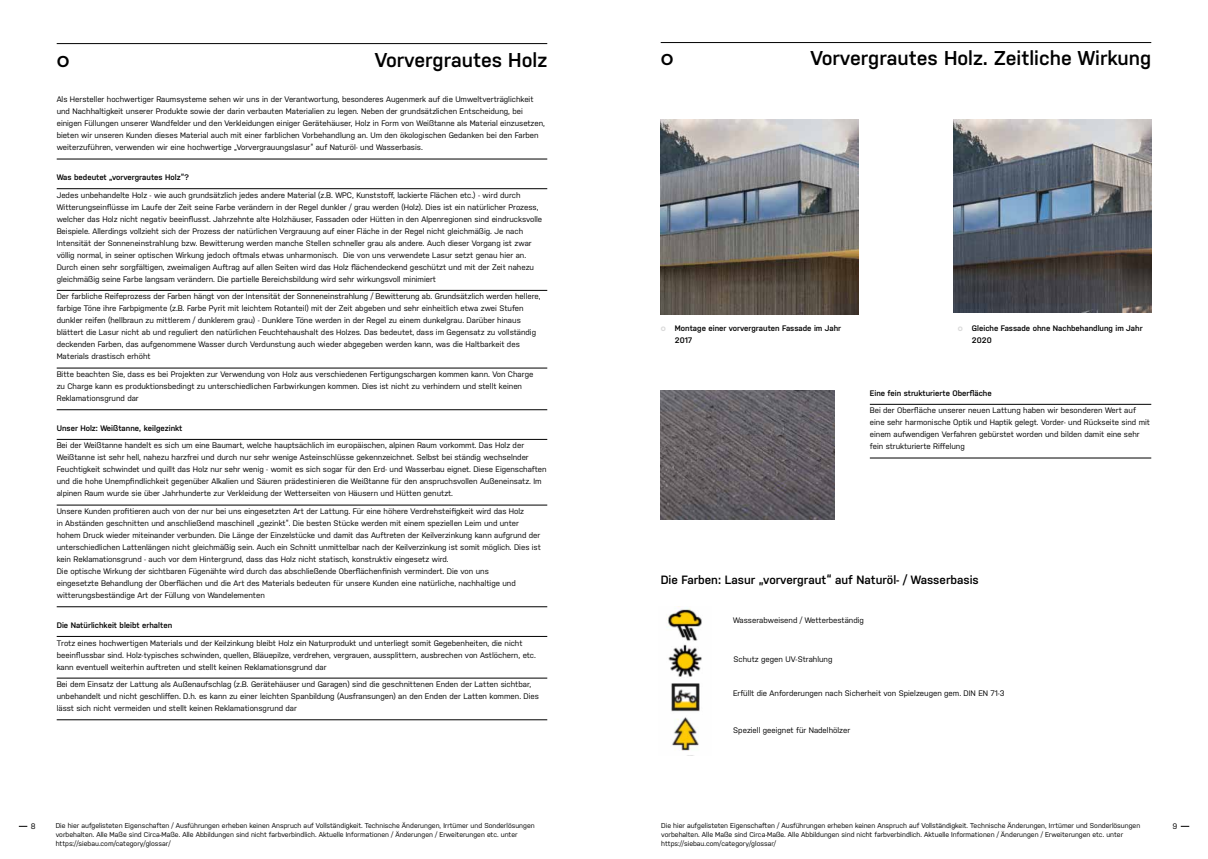
<style>
.page{position:relative;width:1208px;height:859px;background:#fff}
.page>*{position:absolute;margin:0;border:0;box-sizing:border-box;transform-origin:0 0}
.t1{font:600 20px "Nudista";color:#000}
.t2{font:500 20px "Poppins";color:#000}
.t3{font:600 12px "Nudista";color:#000}
.t4{font:8px/12px "Nudista";color:#000}
.t5{font:600 8px/12px "Nudista";color:#000}
.t6{font:7px/9px "Nudista";color:#000}
.s1{font-family:"Poppins";color:#dadada}
</style>
<div class="page">
<hr style="left:57px;top:159px;width:490px;height:1px;background:#000">
<hr style="left:57px;top:189px;width:490px;height:1px;background:#000">
<hr style="left:57px;top:290px;width:490px;height:1px;background:#000">
<hr style="left:57px;top:368px;width:490px;height:1px;background:#000">
<hr style="left:57px;top:410px;width:490px;height:1px;background:#000">
<hr style="left:57px;top:439px;width:490px;height:1px;background:#000">
<hr style="left:57px;top:505px;width:490px;height:1px;background:#000">
<hr style="left:57px;top:607px;width:490px;height:1px;background:#000">
<hr style="left:57px;top:636px;width:490px;height:1px;background:#000">
<hr style="left:57px;top:678px;width:490px;height:1px;background:#000">
<hr style="left:57px;top:720px;width:490px;height:1px;background:#000">
<hr style="left:57px;top:43px;width:490px;height:1px;background:#000">
<hr style="left:870px;top:404px;width:281px;height:1px;background:#000">
<hr style="left:870px;top:458px;width:281px;height:1px;background:#000">
<img style="left:660px;top:119px;width:198px;height:195px">
<img style="left:660px;top:390px;width:174px;height:129px">
<img style="left:667px;top:608px;width:35px;height:148px">
<img style="left:953px;top:119px;width:198px;height:194px">
<hr style="left:660px;top:42px;width:491px;height:1px;background:#000">
<h1 class="t2" style="left:57px;top:48px;width:14px">o</h1>
<h1 class="t1" style="left:375px;top:48px;width:174px">Vorvergrautes Holz</h1>
<p class="t4" style="left:57px;top:94px;width:490px">Als Hersteller hochwertiger Raumsysteme sehen wir uns in der Verantwortung, besonderes Augenmerk auf die Umweltverträglichkeit und Nachhaltigkeit unserer Produkte sowie der darin verbauten Materialien zu legen. Neben der grundsätzlichen Entscheidung, bei einigen Füllungen unserer Wandfelder und den Verkleidungen einiger Gerätehäuser, Holz in Form von Weißtanne als Material einzusetzen, bieten wir unseren Kunden dieses Material auch mit einer farblichen Vorbehandlung an. Um den ökologischen Gedanken bei den Farben weiterzuführen, verwenden wir eine hochwertige „Vorvergrauungslasur“ auf Naturöl- und Wasserbasis.</p>
<p class="t5" style="left:57px;top:171px;width:134px">Was bedeutet „vorvergrautes Holz“?</p>
<p class="t4" style="left:57px;top:189px;width:487px">Jedes unbehandelte Holz - wie auch grundsätzlich jedes andere Material (z.B. WPC, Kunststoff, lackierte Flächen etc.) - wird durch Witterungseinflüsse im Laufe der Zeit seine Farbe verändern in der Regel dunkler / grau werden (Holz). Dies ist ein natürlicher Prozess, welcher das Holz nicht negativ beeinflusst. Jahrzehnte alte Holzhäuser, Fassaden oder Hütten in den Alpenregionen sind eindrucksvolle Beispiele. Allerdings vollzieht sich der Prozess der natürlichen Vergrauung auf einer Fläche in der Regel nicht gleichmäßig. Je nach Intensität der Sonneneinstrahlung bzw. Bewitterung werden manche Stellen schneller grau als andere. Auch dieser Vorgang ist zwar völlig normal, in seiner optischen Wirkung jedoch oftmals etwas unharmonisch. Die von uns verwendete Lasur setzt genau hier an.<br>Durch einen sehr sorgfältigen, zweimaligen Auftrag auf allen Seiten wird das Holz flächendeckend geschützt und mit der Zeit nahezu gleichmäßig seine Farbe langsam verändern. Die partielle Bereichsbildung wird sehr wirkungsvoll minimiert</p>
<p class="t4" style="left:57px;top:291px;width:485px">Der farbliche Reifeprozess der Farben hängt von der Intensität der Sonneneinstrahlung / Bewitterung ab. Grundsätzlich werden hellere, farbige Töne ihre Farbpigmente (z.B. Farbe Pyrit mit leichtem Rotanteil) mit der Zeit abgeben und sehr einheitlich etwa zwei Stufen dunkler reifen (hellbraun zu mittlerem / dunklerem grau) - Dunklere Töne werden in der Regel zu einem dunkelgrau. Darüber hinaus blättert die Lasur nicht ab und reguliert den natürlichen Feuchtehaushalt des Holzes. Das bedeutet, dass im Gegensatz zu vollständig deckenden Farben, das aufgenommene Wasser durch Verdunstung auch wieder abgegeben werden kann, was die Haltbarkeit des Materials drastisch erhöht</p>
<p class="t4" style="left:57px;top:368px;width:478px">Bitte beachten Sie, dass es bei Projekten zur Verwendung von Holz aus verschiedenen Fertigungschargen kommen kann. Von Charge zu Charge kann es produktionsbedingt zu unterschiedlichen Farbwirkungen kommen. Dies ist nicht zu verhindern und stellt keinen<br>Reklamationsgrund dar</p>
<p class="t5" style="left:57px;top:422px;width:127px">Unser Holz: Weißtanne, keilgezinkt</p>
<p class="t4" style="left:57px;top:440px;width:491px">Bei der Weißtanne handelt es sich um eine Baumart, welche hauptsächlich im europäischen, alpinen Raum vorkommt. Das Holz der Weißtanne ist sehr hell, nahezu harzfrei und durch nur sehr wenige Asteinschlüsse gekennzeichnet. Selbst bei ständig wechselnder Feuchtigkeit schwindet und quillt das Holz nur sehr wenig - womit es sich sogar für den Erd- und Wasserbau eignet. Diese Eigenschaften und die hohe Unempfindlichkeit gegenüber Alkalien und Säuren prädestinieren die Weißtanne für den anspruchsvollen Außeneinsatz. Im alpinen Raum wurde sie über Jahrhunderte zur Verkleidung der Wetterseiten von Häusern und Hütten genutzt.</p>
<p class="t4" style="left:57px;top:505px;width:485px">Unsere Kunden profitieren auch von der nur bei uns eingesetzten Art der Lattung. Für eine höhere Verdrehsteifigkeit wird das Holz<br>in Abständen geschnitten und anschließend maschinell „gezinkt“. Die besten Stücke werden mit einem speziellen Leim und unter hohem Druck wieder miteinander verbunden. Die Länge der Einzelstücke und damit das Auftreten der Keilverzinkung kann aufgrund der unterschiedlichen Lattenlängen nicht gleichmäßig sein. Auch ein Schnitt unmittelbar nach der Keilverzinkung ist somit möglich. Dies ist kein Reklamationsgrund - auch vor dem Hintergrund, dass das Holz nicht statisch, konstruktiv eingesetz wird.<br>Die optische Wirkung der sichtbaren Fügenähte wird durch das abschließende Oberflächenfinish vermindert. Die von uns<br>eingesetzte Behandlung der Oberflächen und die Art des Materials bedeuten für unsere Kunden eine natürliche, nachhaltige und witterungsbeständige Art der Füllung von Wandelementen</p>
<p class="t5" style="left:57px;top:619px;width:117px">Die Natürlichkeit bleibt erhalten</p>
<p class="t4" style="left:57px;top:637px;width:481px">Trotz eines hochwertigen Materials und der Keilzinkung bleibt Holz ein Naturprodukt und unterliegt somit Gegebenheiten, die nicht beeinflussbar sind. Holz-typisches schwinden, quellen, Bläuepilze, verdrehen, vergrauen, aussplittern, ausbrechen von Astlöchern, etc. kann eventuell weiterhin auftreten und stellt keinen Reklamationsgrund dar</p>
<p class="t4" style="left:57px;top:678px;width:484px">Bei dem Einsatz der Lattung als Außenaufschlag (z.B. Gerätehäuser und Garagen) sind die geschnittenen Enden der Latten sichtbar, unbehandelt und nicht geschliffen. D.h. es kann zu einer leichten Spanbildung (Ausfransungen) an den Enden der Latten kommen. Dies lässt sich nicht vermeiden und stellt keinen Reklamationsgrund dar</p>
<h1 class="t2" style="left:660px;top:47px;width:14px">o</h1>
<h1 class="t1" style="left:810px;top:47px;width:342px">Vorvergrautes Holz. Zeitliche Wirkung</h1>
<p class="t5" style="left:675px;top:322px;width:168px;text-indent:-14px"><span class="s1">o</span> Montage einer vorvergrauten Fassade im Jahr<br>2017</p>
<p class="t5" style="left:972px;top:322px;width:172px;text-indent:-14px"><span class="s1">o</span> Gleiche Fassade ohne Nachbehandlung im Jahr<br>2020</p>
<p class="t5" style="left:870px;top:387px;width:123px">Eine fein strukturierte Oberfläche</p>
<p class="t4" style="left:870px;top:404px;width:282px">Bei der Oberfläche unserer neuen Lattung haben wir besonderen Wert auf eine sehr harmonische Optik und Haptik gelegt. Vorder- und Rückseite sind mit einem aufwendigen Verfahren gebürstet worden und bilden damit eine sehr fein strukturierte Riffelung</p>
<h2 class="t3" style="left:660px;top:573px;width:320px">Die Farben: Lasur „vorvergraut“ auf Naturöl- / Wasserbasis</h2>
<p class="t4" style="left:733px;top:614px;width:132px">Wasserabweisend / Wetterbeständig</p>
<p class="t4" style="left:733px;top:654px;width:100px">Schutz gegen UV-Strahlung</p>
<p class="t4" style="left:733px;top:687px;width:273px">Erfüllt die Anforderungen nach Sicherheit von Spielzeugen gem. DIN EN 71-3</p>
<p class="t4" style="left:733px;top:724px;width:118px">Speziell geeignet für Nadelhölzer</p>
<p class="t6" style="left:56px;top:821px;width:480px">Die hier aufgelisteten Eigenschaften / Ausführungen erheben keinen Anspruch auf Vollständigkeit. Technische Änderungen, Irrtümer und Sonderlösungen vorbehalten. Alle Maße sind Circa-Maße. Alle Abbildungen sind nicht farbverbindlich. Aktuelle Informationen / Änderungen / Erweiterungen etc. unter https://siebau.com/category/glossar/</p>
<p class="t6" style="left:661px;top:821px;width:480px">Die hier aufgelisteten Eigenschaften / Ausführungen erheben keinen Anspruch auf Vollständigkeit. Technische Änderungen, Irrtümer und Sonderlösungen vorbehalten. Alle Maße sind Circa-Maße. Alle Abbildungen sind nicht farbverbindlich. Aktuelle Informationen / Änderungen / Erweiterungen etc. unter https://siebau.com/category/glossar/</p>
<p class="t4" style="left:31px;top:820px;width:6px">8</p>
<p class="t4" style="left:1172px;top:820px;width:6px">9</p>
</div>
